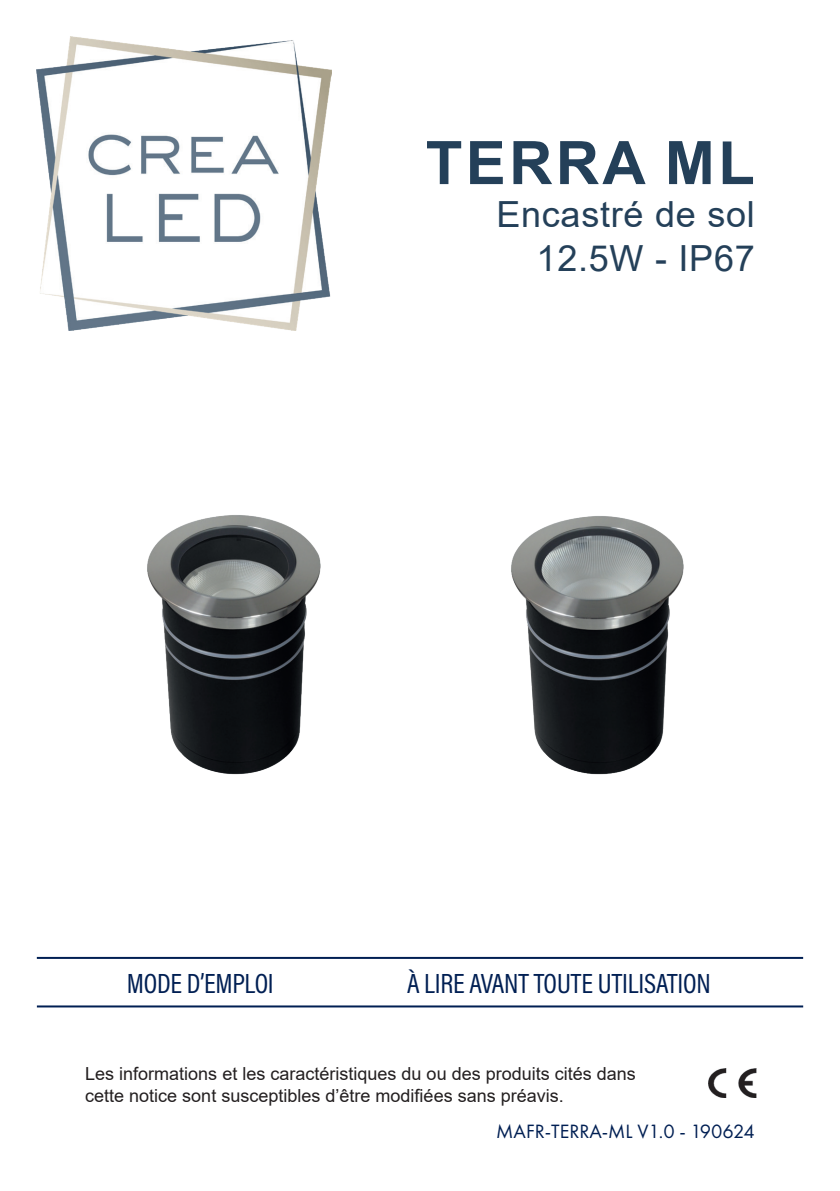
<style>
.page{position:relative;width:840px;height:1191px;background:#fff}
.page>*{position:absolute;margin:0;border:0;box-sizing:border-box;transform-origin:0 0}
.t1{font:700 60px "Arial";letter-spacing:.055em;color:#244059}
.t2{font:36px/43.2px "Arial";letter-spacing:.02em;color:#244059;text-align:right}
.t3{font:28px "Acumin Variable Concept";letter-spacing:-.01em;color:#001f53}
.t4{font:20px "Futura PT";color:#001f53}
.t5{font:18px/21.6px "Arial";color:#231f20}
</style>
<div class="page">
<img style="left:37px;top:37px;width:294px;height:294px">
<img style="left:147px;top:515px;width:174px;height:260px">
<img style="left:511px;top:516px;width:173px;height:259px">
<hr style="left:37px;top:957px;width:765px;height:2px;background:#001f53">
<hr style="left:37px;top:1005px;width:765px;height:2px;background:#001f53">
<img style="left:708px;top:1068px;width:48px;height:29px">
<h1 class="t1" style="left:425px;top:121px;width:330px">TERRA ML</h1>
<h2 class="t2" style="left:496px;top:193px;width:260px">Encastré de sol<br>12.5W - IP67</h2>
<h3 class="t3" style="left:127px;top:963px;width:148px">MODE D’EMPLOI</h3>
<h3 class="t3" style="left:407px;top:963px;width:305px">À LIRE AVANT TOUTE UTILISATION</h3>
<p class="t5" style="left:85px;top:1063px;width:552px">Les informations et les caractéristiques du ou des produits cités dans cette notice sont susceptibles d’être modifiées sans préavis.</p>
<p class="t4" style="left:496px;top:1119px;width:260px">MAFR-TERRA-ML V1.0 - 190624</p>
</div>
